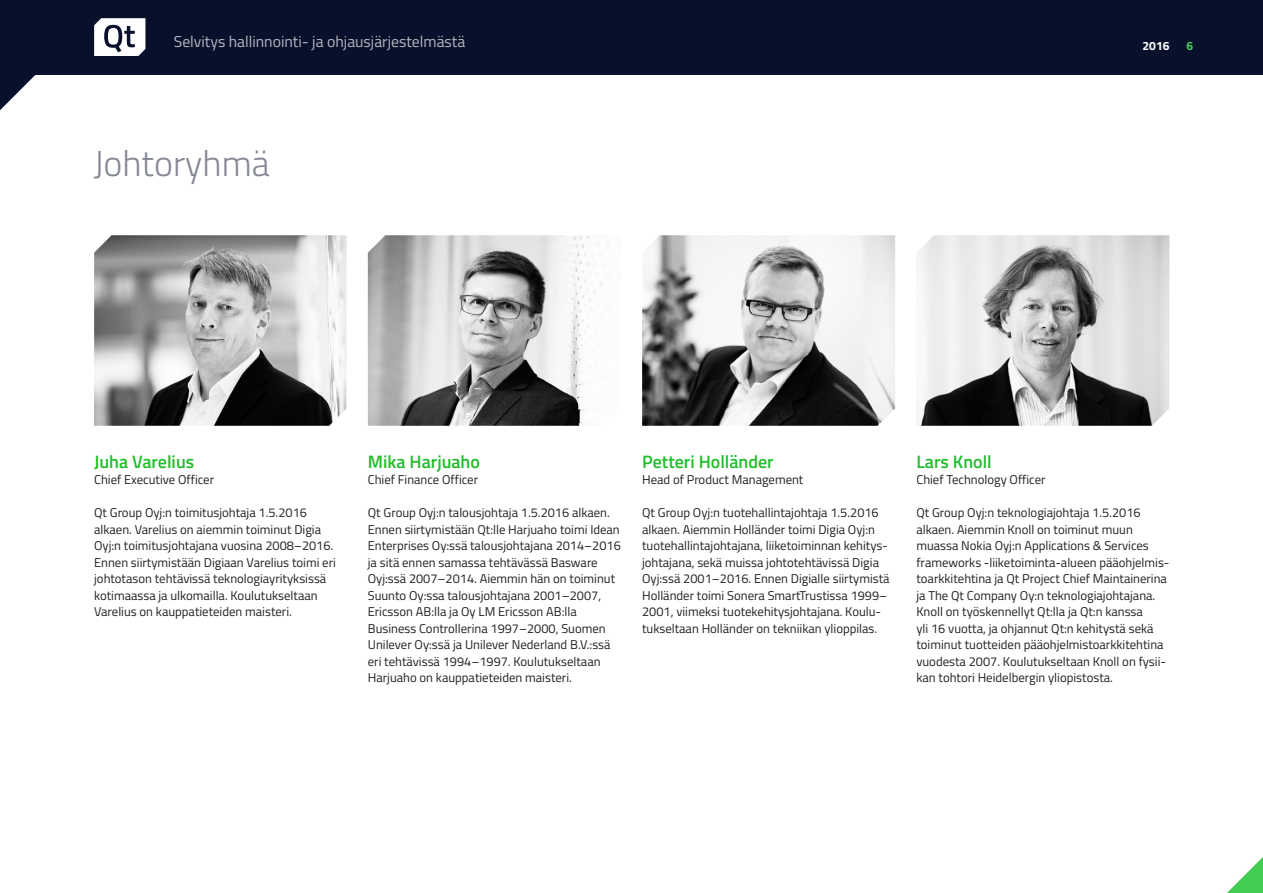
<style>
.page{position:relative;width:1263px;height:893px;background:#fff}
.page>*{position:absolute;margin:0;border:0;box-sizing:border-box;transform-origin:0 0}
.t1{font:300 36px "Titillium Web";color:#848895}
.t2{font:600 18px "Titillium Web";color:#21be2b}
.t3{font:15.75px "Titillium Web";color:#b5b7bf}
.t4{font:12.75px/16.5px "Titillium Web";color:#231f20}
.t5{font:700 12px "Titillium Web";color:#fff}
.t6{font:700 12px "Titillium Web";color:#41cd52}
</style>
<div class="page">
<div style="left:0;top:0;width:1263px;height:74px;background:#09102b"></div>
<svg style="left:94px;top:18px;width:51px;height:38px"></svg>
<svg style="left:0;top:74px;width:36px;height:36px"></svg>
<svg style="left:1227px;top:857px;width:36px;height:36px"></svg>
<img style="left:94px;top:235px;width:253px;height:191px">
<img style="left:368px;top:235px;width:234px;height:191px">
<img style="left:642px;top:235px;width:253px;height:191px">
<img style="left:917px;top:235px;width:252px;height:191px">
<p class="t3" style="left:174px;top:30px;width:293px">Selvitys hallinnointi- ja ohjausjärjestelmästä</p>
<h1 class="t1" style="left:94px;top:137px;width:178px">Johtoryhmä</h1>
<p class="t5" style="left:1142px;top:36px;width:28px">2016</p>
<p class="t6" style="left:1186px;top:36px;width:8px">6</p>
<h2 class="t2" style="left:94px;top:448px;width:102px">Juha Varelius</h2>
<p class="t4" style="left:94px;top:471px;width:121px">Chief Executive Officer</p>
<p class="t4" style="left:94px;top:504px;width:243px">Qt Group Oyj:n toimitusjohtaja 1.5.2016 alkaen. Varelius on aiemmin toiminut Digia Oyj:n toimitusjohtajana vuosina 2008–2016.<br>Ennen siirtymistään Digiaan Varelius toimi eri johtotason tehtävissä teknologiayrityksissä kotimaassa ja ulkomailla. Koulutukseltaan Varelius on kauppatieteiden maisteri.</p>
<h2 class="t2" style="left:368px;top:448px;width:114px">Mika Harjuaho</h2>
<p class="t4" style="left:368px;top:471px;width:112px">Chief Finance Officer</p>
<p class="t4" style="left:368px;top:504px;width:254px">Qt Group Oyj:n talousjohtaja 1.5.2016 alkaen.<br>Ennen siirtymistään Qt:lle Harjuaho toimi Idean Enterprises Oy:ssä talousjohtajana 2014–2016 ja sitä ennen samassa tehtävässä Basware Oyj:ssä 2007–2014. Aiemmin hän on toiminut Suunto Oy:ssa talousjohtajana 2001–2007, Ericsson AB:lla ja Oy LM Ericsson AB:lla Business Controllerina 1997–2000, Suomen Unilever Oy:ssä ja Unilever Nederland B.V.:ssä eri tehtävissä 1994–1997. Koulutukseltaan Harjuaho on kauppatieteiden maisteri.</p>
<h2 class="t2" style="left:642px;top:448px;width:133px">Petteri Holländer</h2>
<p class="t4" style="left:642px;top:471px;width:163px">Head of Product Management</p>
<p class="t4" style="left:642px;top:504px;width:249px">Qt Group Oyj:n tuotehallintajohtaja 1.5.2016 alkaen. Aiemmin Holländer toimi Digia Oyj:n tuotehallintajohtajana, liiketoiminnan kehitys&shy;johtajana, sekä muissa johtotehtävissä Digia Oyj:ssä 2001–2016. Ennen Digialle siirtymistä Holländer toimi Sonera SmartTrustissa 1999– 2001, viimeksi tuotekehitysjohtajana. Koulu&shy;tukseltaan Holländer on tekniikan ylioppilas.</p>
<h2 class="t2" style="left:916px;top:448px;width:77px">Lars Knoll</h2>
<p class="t4" style="left:916px;top:471px;width:131px">Chief Technology Officer</p>
<p class="t4" style="left:916px;top:504px;width:254px">Qt Group Oyj:n teknologiajohtaja 1.5.2016 alkaen. Aiemmin Knoll on toiminut muun muassa Nokia Oyj:n Applications &amp; Services frameworks -liiketoiminta-alueen pääohjelmis&shy;toarkkitehtina ja Qt Project Chief Maintainerina ja The Qt Company Oy:n teknologiajohtajana.<br>Knoll on työskennellyt Qt:lla ja Qt:n kanssa<br>yli 16 vuotta, ja ohjannut Qt:n kehitystä sekä toiminut tuotteiden pääohjelmistoarkkitehtina vuodesta 2007. Koulutukseltaan Knoll on fysii&shy;kan tohtori Heidelbergin yliopistosta.</p>
</div>
